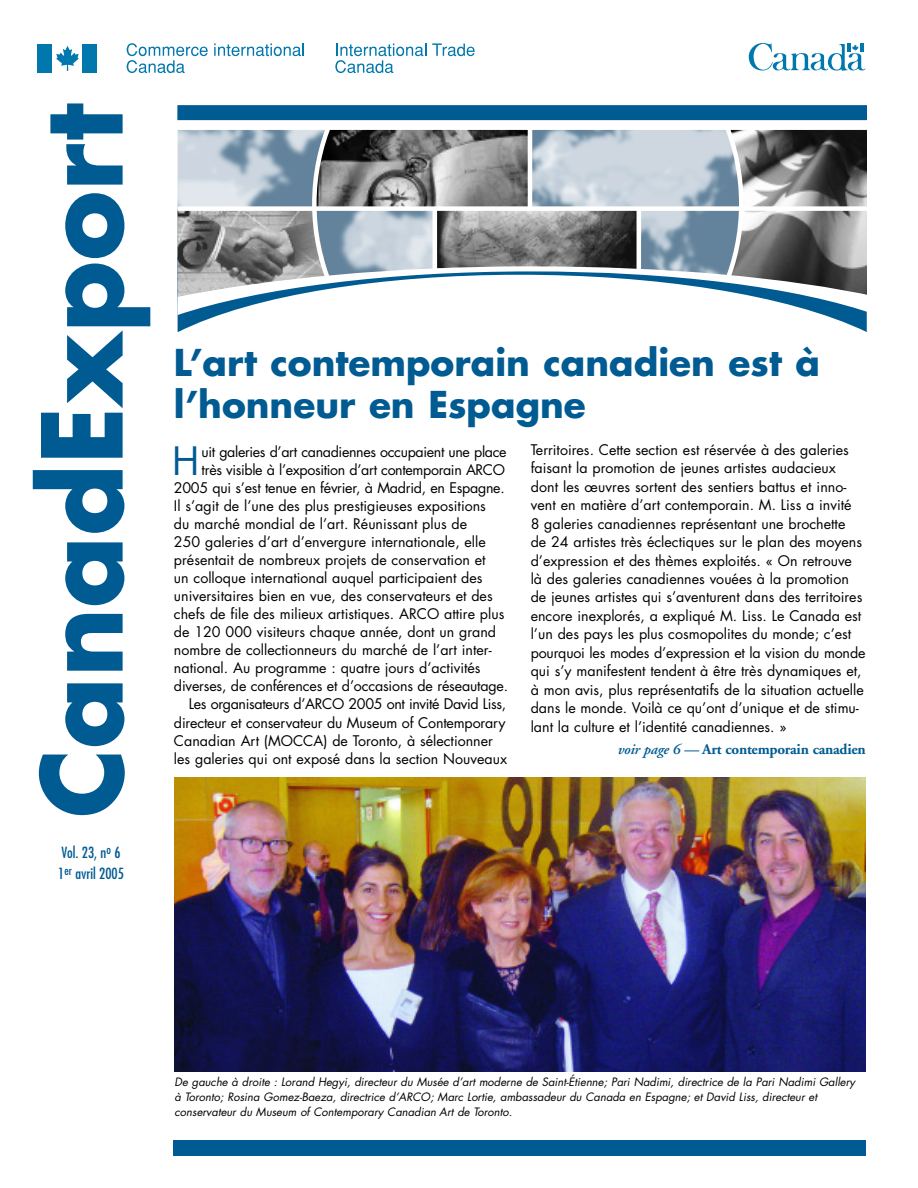
<style>
.page{position:relative;width:918px;height:1188px;background:#fff}
.page>*{position:absolute;margin:0;border:0;box-sizing:border-box;transform-origin:0 0}
.t1{font:700 108.3px "Futura";color:#005b92}
.t2{font:38.1px "Futura";color:#005b92}
.t3{font:700 36px/42px "Futura";color:#005b92}
.t4{font:700 15px "Adobe Garamond";letter-spacing:-.015em;color:#005b92}
.t5{font:condensed 15px/21px "Futura";color:#005b92}
.t6{font:14.25px/18.5px "Futura";color:#000}
.t7{font:14.25px "Futura";letter-spacing:-.025em;color:#000}
.t8{font:14.25px "Futura";letter-spacing:-.02em;color:#000}
.t9{font:italic 11.25px/15px "Futura";color:#000}
.s1{font-weight:600;font-style:italic}
</style>
<div class="page">
<svg style="left:178px;top:315px;width:689px;height:17px"></svg>
<img style="left:177px;top:129px;width:135px;height:174px">
<img style="left:178px;top:211px;width:134px;height:55px">
<img style="left:744px;top:130px;width:123px;height:136px">
<div style="left:178px;top:206px;width:689px;height:5px;background:#fff"></div>
<svg style="left:312px;top:130px;width:432px;height:136px;background:#99a1a7"></svg>
<div style="left:178px;top:125px;width:689px;height:5px;background:#fff"></div>
<hr style="left:528px;top:128px;width:4px;height:81px;background:#fff">
<svg style="left:178px;top:266px;width:689px;height:49px"></svg>
<hr style="left:637px;top:209px;width:4px;height:64px;background:#fff">
<hr style="left:433px;top:209px;width:4px;height:62px;background:#fff">
<svg style="left:432px;top:43px;width:43px;height:13px"></svg>
<svg style="left:335px;top:43px;width:91px;height:30px"></svg>
<svg style="left:214px;top:43px;width:90px;height:13px"></svg>
<svg style="left:127px;top:43px;width:81px;height:30px"></svg>
<div style="left:38px;top:44px;width:14px;height:29px;background:#0078ae"></div>
<svg style="left:56px;top:46px;width:23px;height:25px"></svg>
<div style="left:83px;top:44px;width:14px;height:29px;background:#0078ae"></div>
<svg style="left:749px;top:43px;width:116px;height:28px"></svg>
<div style="left:177px;top:105px;width:690px;height:15px;background:#005b92"></div>
<div style="left:173px;top:1140px;width:693px;height:16px;background:#005b92"></div>
<img style="left:175px;top:778px;width:690px;height:294px">
<h1 class="t1" style="left:33px;top:818px;width:716px;rotate:-90deg">CanadExport</h1>
<p class="t5" style="left:58px;top:842px;width:67px">Vol. 23, n<sup>o</sup> 6<br>1<sup>er</sup> avril 2005</p>
<h3 class="t3" style="left:174px;top:345px;width:648px">L’art contemporain canadien est à l’honneur en Espagne</h3>
<h2 class="t2" style="left:172px;top:443px;width:29px">H</h2>
<p class="t7" style="left:202px;top:445px;width:307px">uit galeries d’art canadiennes occupaient une place</p>
<p class="t7" style="left:202px;top:463px;width:305px">très visible à l’exposition d’art contemporain ARCO</p>
<p class="t8" style="left:174px;top:481px;width:332px">2005 qui s’est tenue en février, à Madrid, en Espagne.</p>
<p class="t6" style="left:174px;top:497px;width:314px">Il s’agit de l’une des plus prestigieuses expositions</p>
<p class="t6" style="left:174px;top:515px;width:295px">du marché mondial de l’art. Réunissant plus de</p>
<p class="t6" style="left:174px;top:533px;width:313px">250 galeries d’art d’envergure internationale, elle</p>
<p class="t6" style="left:174px;top:551px;width:313px">présentait de nombreux projets de conservation et</p>
<p class="t6" style="left:174px;top:569px;width:310px">un colloque international auquel participaient des</p>
<p class="t6" style="left:174px;top:587px;width:320px">universitaires bien en vue, des conservateurs et des</p>
<p class="t6" style="left:174px;top:605px;width:332px">chefs de file des milieux artistiques. ARCO attire plus</p>
<p class="t6" style="left:174px;top:623px;width:324px">de 120 000 visiteurs chaque année, dont un grand</p>
<p class="t6" style="left:174px;top:641px;width:319px">nombre de collectionneurs du marché de l’art inter-</p>
<p class="t6" style="left:174px;top:659px;width:308px">national. Au programme : quatre jours d’activités</p>
<p class="t6" style="left:174px;top:677px;width:336px">diverses, de conférences et d’occasions de réseautage.</p>
<p class="t7" style="left:189px;top:697px;width:319px">Les organisateurs d’ARCO 2005 ont invité David Liss,</p>
<p class="t6" style="left:174px;top:714px;width:333px">directeur et conservateur du Museum of Contemporary</p>
<p class="t6" style="left:174px;top:733px;width:321px">Canadian Art (MOCCA) de Toronto, à sélectionner</p>
<p class="t6" style="left:174px;top:751px;width:335px">les galeries qui ont exposé dans la section Nouveaux</p>
<p class="t6" style="left:531px;top:442px;width:336px">Territoires. Cette section est réservée à des galeries faisant la promotion de jeunes artistes audacieux dont les œuvres sortent des sentiers battus et inno&shy;vent en matière d’art contemporain. M. Liss a invité<br>8 galeries canadiennes représentant une brochette<br>de 24 artistes très éclectiques sur le plan des moyens d’expression et des thèmes exploités. « On retrouve là des galeries canadiennes vouées à la promotion de jeunes artistes qui s’aventurent dans des territoires encore inexplorés, a expliqué M. Liss. Le Canada est l’un des pays les plus cosmopolites du monde; c’est pourquoi les modes d’expression et la vision du monde qui s’y manifestent tendent à être très dynamiques et, à mon avis, plus représentatifs de la situation actuelle dans le monde. Voilà ce qu’ont d’unique et de stimu&shy;lant la culture et l’identité canadiennes. »</p>
<p class="t4" style="left:617px;top:744px;width:250px"><span class="s1">voir page 6 —</span> Art contemporain canadien</p>
<p class="t9" style="left:175px;top:1076px;width:682px">De gauche à droite : Lorand Hegyi, directeur du Musée d’art moderne de Saint-Étienne; Pari Nadimi, directrice de la Pari Nadimi Gallery à Toronto; Rosina Gomez-Baeza, directrice d’ARCO; Marc Lortie, ambassadeur du Canada en Espagne; et David Liss, directeur et conservateur du Museum of Contemporary Canadian Art de Toronto.</p>
</div>
